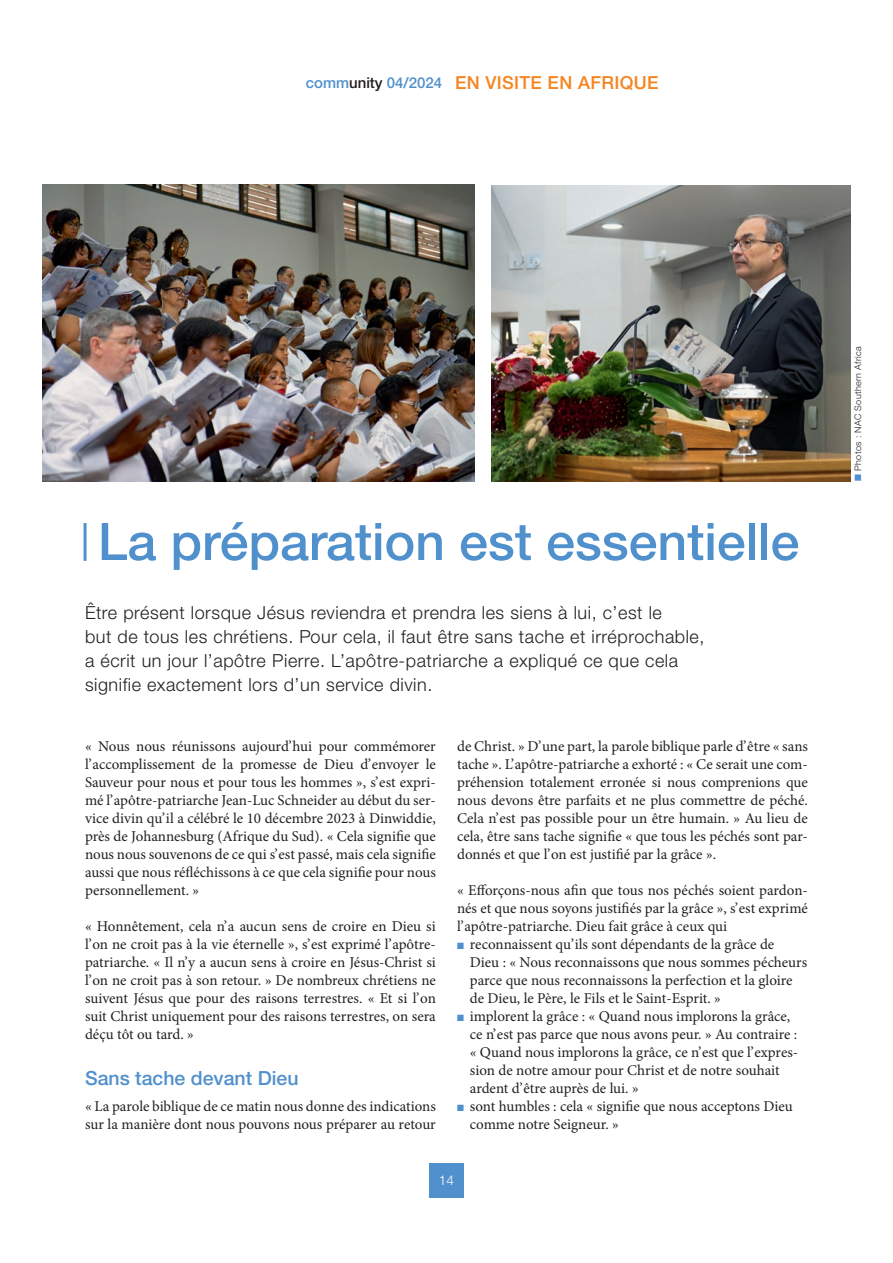
<style>
.page{position:relative;width:893px;height:1263px;background:#fff}
.page>*{position:absolute;margin:0;border:0;box-sizing:border-box;transform-origin:0 0}
.t1{font:500 51.75px "Helvetica Neue LTW1 G";color:#5090cc}
.t2{font:500 19.5px "Helvetica Neue LTW1 G";color:#5090cc}
.t3{font:300 18px/24px "Helvetica Neue LTW1 G";letter-spacing:.03em;color:#231f20}
.t4{font:500 18px "Helvetica Neue LTW1 G";letter-spacing:.02em;color:#f58520}
.t5{font:15px/18px "Minion Pro";color:#231f20;text-align:justify}
.t6{font:300 13.5px "Helvetica Neue LTW1 G";color:#fff}
.t7{font:300 9px "Helvetica Neue LTW1 G";letter-spacing:.04em;color:#231f20}
.s1{font-size:15px;color:#5090cc}
.s2{font-size:15px;color:#231f20}
.s3{color:#5090cc}
</style>
<div class="page">
<div style="left:429px;top:1163px;width:34px;height:34px;background:#5090cc"></div>
<hr style="left:84px;top:523px;width:3px;height:38px;background:#5090cc">
<img style="left:492px;top:185px;width:358px;height:296px">
<img style="left:43px;top:185px;width:432px;height:296px">
<p class="t4" style="left:306px;top:72px;width:354px"><span class="s1">comm</span><span class="s2">unity</span> <span class="s1">04/2024</span> EN VISITE EN AFRIQUE</p>
<h1 class="t1" style="left:98px;top:510px;width:703px">La préparation est essentielle</h1>
<p class="t3" style="left:85px;top:601px;width:621px">Être présent lorsque Jésus reviendra et prendra les siens à lui, c’est le<br>but de tous les chrétiens. Pour cela, il faut être sans tache et irréprochable, a écrit un jour l’apôtre Pierre. L’apôtre-patriarche a expliqué ce que cela signifie exactement lors d’un service divin.</p>
<p class="t5" style="left:85px;top:737px;width:352px">« Nous nous réunissons aujourd’hui pour commémorer l’accomplissement de la promesse de Dieu d’envoyer le Sauveur pour nous et pour tous les hommes », s’est expri&shy;mé l’apôtre-patriarche Jean-Luc Schneider au début du ser&shy;vice divin qu’il a célébré le 10 décembre 2023 à Dinwiddie, près de Johannesburg (Afrique du Sud). « Cela signifie que nous nous souvenons de ce qui s’est passé, mais cela signifie aussi que nous réfléchissons à ce que cela signifie pour nous personnellement. »</p>
<p class="t5" style="left:85px;top:917px;width:352px">« Honnêtement, cela n’a aucun sens de croire en Dieu si l’on ne croit pas à la vie éternelle », s’est exprimé l’apôtre&shy;patriarche. « Il n’y a aucun sens à croire en Jésus-Christ si l’on ne croit pas à son retour. » De nombreux chrétiens ne suivent Jésus que pour des raisons terrestres. « Et si l’on suit Christ uniquement pour des raisons terrestres, on sera déçu tôt ou tard. »</p>
<h2 class="t2" style="left:85px;top:1066px;width:215px">Sans tache devant Dieu</h2>
<p class="t5" style="left:85px;top:1097px;width:352px">« La parole biblique de ce matin nous donne des indications sur la manière dont nous pouvons nous préparer au retour</p>
<p class="t5" style="left:457px;top:737px;width:352px">de Christ. » D’une part, la parole biblique parle d’être « sans tache ». L’apôtre-patriarche a exhorté : « Ce serait une com&shy;préhension totalement erronée si nous comprenions que nous devons être parfaits et ne plus commettre de péché.<br>Cela n’est pas possible pour un être humain. » Au lieu de cela, être sans tache signifie « que tous les péchés sont par&shy;donnés et que l’on est justifié par la grâce ».</p>
<p class="t5" style="left:457px;top:881px;width:352px">« Efforçons-nous afin que tous nos péchés soient pardon&shy;nés et que nous soyons justifiés par la grâce », s’est exprimé l’apôtre-patriarche. Dieu fait grâce à ceux qui</p>
<p class="t5" style="left:470px;top:935px;width:339px;text-align:left;text-indent:-13px"><span class="s3">■</span> reconnaissent qu’ils sont dépendants de la grâce de Dieu : « Nous reconnaissons que nous sommes pécheurs parce que nous reconnaissons la perfection et la gloire de Dieu, le Père, le Fils et le Saint-Esprit. »</p>
<p class="t5" style="left:470px;top:1007px;width:330px;text-align:left;text-indent:-13px"><span class="s3">■</span> implorent la grâce : « Quand nous implorons la grâce, ce n’est pas parce que nous avons peur. » Au contraire : « Quand nous implorons la grâce, ce n’est que l’expres&shy;sion de notre amour pour Christ et de notre souhait ardent d’être auprès de lui. »</p>
<p class="t5" style="left:470px;top:1097px;width:324px;text-indent:-13px"><span class="s3">■</span> sont humbles : cela « signifie que nous acceptons Dieu comme notre Seigneur. »</p>
<p class="t6" style="left:439px;top:1172px;width:17px">14</p>
<p class="t7" style="left:852px;top:481px;width:136px;rotate:-90deg"><span class="s3">■</span> Photos : NAC Southern Africa</p>
</div>
